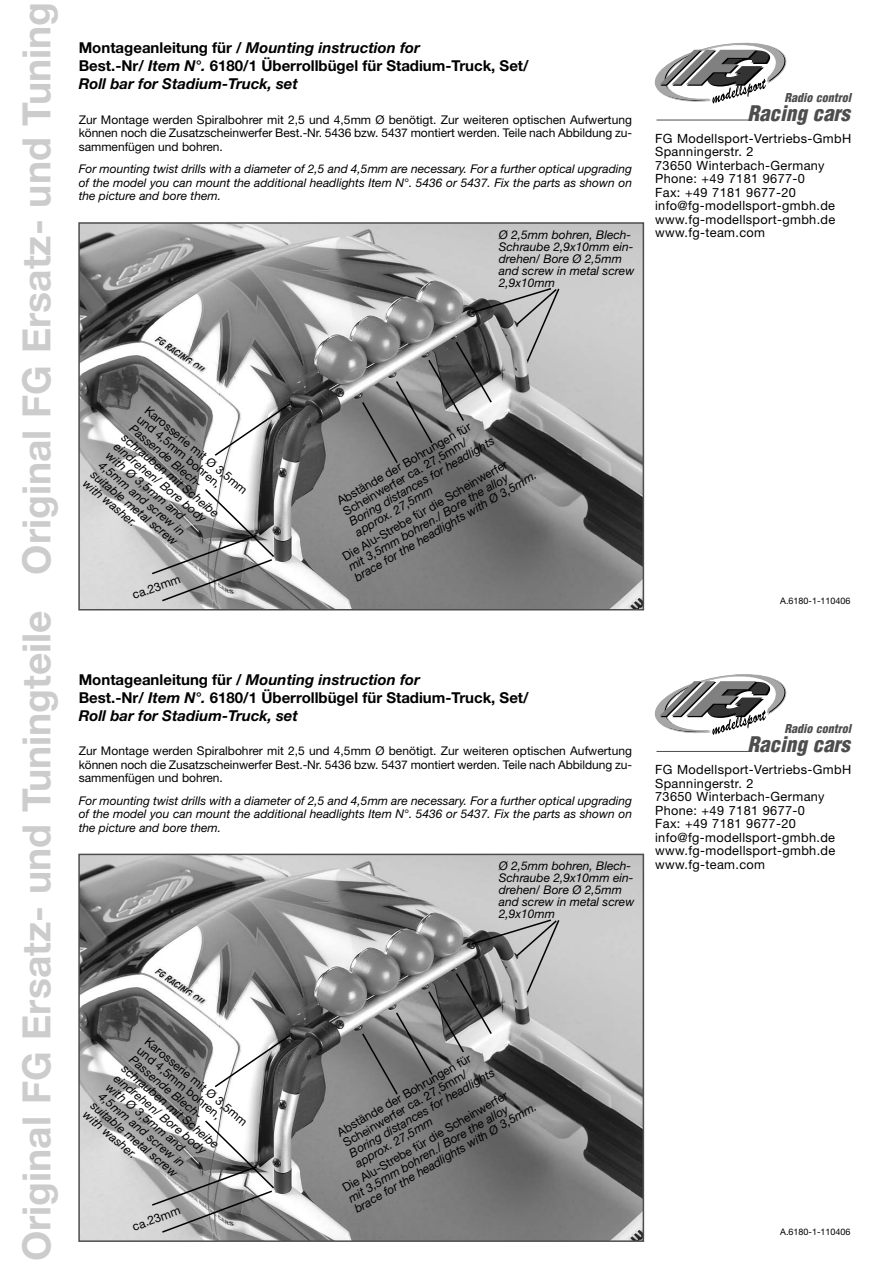
<style>
.page{position:relative;width:893px;height:1263px;background:#fff}
.page>*{position:absolute;margin:0;border:0;box-sizing:border-box;transform-origin:0 0}
.t1{font:700 39px "Helvetica Neue";color:#ccc}
.t2{font:italic 900 condensed 21px "Helvetica";color:#4d4d4d}
.t3{font:700 15px/18px "Helvetica Neue";color:#000}
.t4{font:12.75px/13.5px "Helvetica Neue";letter-spacing:.03em;color:#000}
.t5{font:italic 12px/12px "Helvetica Neue";color:#000}
.t6{font:12px/13.5px "Helvetica Neue";letter-spacing:-.005em;color:#000}
.t7{font:italic 900 condensed 12px "Helvetica";color:#4d4d4d}
.t8{font:9px "Helvetica Neue";color:#000}
.s1{font-style:italic}
</style>
<div class="page">
<svg style="left:654px;top:42px;width:133px;height:62px"></svg>
<div style="left:746px;top:103px;width:114px;height:25px;background:#fff"></div>
<hr style="left:656px;top:120px;width:95px;height:1px;background:#4d4d4d">
<img style="left:81px;top:225px;width:560px;height:382px">
<div style="left:78px;top:222px;width:566px;height:388px;border:2px solid #4d4d4d"></div>
<svg style="left:150px;top:287px;width:408px;height:316px;background:#8e8e8e"></svg>
<svg style="left:525px;top:287px;width:36px;height:76px;background:#b9b9b9"></svg>
<svg style="left:213px;top:402px;width:79px;height:55px"></svg>
<svg style="left:203px;top:487px;width:73px;height:72px"></svg>
<svg style="left:654px;top:674px;width:133px;height:61px"></svg>
<hr style="left:656px;top:751px;width:95px;height:1px;background:#4d4d4d">
<img style="left:81px;top:857px;width:560px;height:382px">
<div style="left:78px;top:854px;width:566px;height:388px;border:2px solid #4d4d4d"></div>
<svg style="left:150px;top:918px;width:408px;height:316px;background:#8e8e8e"></svg>
<svg style="left:525px;top:918px;width:36px;height:77px;background:#b9b9b9"></svg>
<svg style="left:213px;top:1033px;width:79px;height:56px"></svg>
<svg style="left:203px;top:1119px;width:73px;height:71px"></svg>
<h1 class="t1" style="left:23px;top:1261px;width:1261px;rotate:-90deg">Original FG Ersatz- und Tuningteile Original FG Ersatz- und Tuning</h1>
<p class="t3" style="left:79px;top:40px;width:452px">Montageanleitung für / <span class="s1">Mounting instruction for<br></span>Best.-Nr/ <span class="s1">Item N°.</span> 6180/1 Überrollbügel für Stadium-Truck, Set/<br><span class="s1">Roll bar for Stadium-Truck, set</span></p>
<p class="t6" style="left:79px;top:114px;width:555px;text-align:justify">Zur Montage werden Spiralbohrer mit 2,5 und 4,5mm Ø benötigt. Zur weiteren optischen Aufwertung können noch die Zusatzscheinwerfer Best.-Nr. 5436 bzw. 5437 montiert werden. Teile nach Abbildung zu&shy;sammenfügen und bohren.</p>
<p class="t5" style="left:79px;top:163px;width:555px;line-height:13.5px;text-align:justify">For mounting twist drills with a diameter of 2,5 and 4,5mm are necessary. For a further optical upgrading of the model you can mount the additional headlights Item N°. 5436 or 5437. Fix the parts as shown on the picture and bore them.</p>
<p class="t5" style="left:499px;top:229px;width:137px">Ø 2,5mm bohren, Blech-<br>Schraube 2,9x10mm ein&shy;drehen/ Bore Ø 2,5mm and screw in metal screw<br>2,9x10mm</p>
<p class="t6" style="left:150px;top:405px;width:131px;line-height:12px;rotate:40deg">Karosserie mit Ø 3,5mm und 4,5mm bohren,</p>
<p class="t5" style="left:134px;top:423px;width:124px;rotate:40deg">Passende Blech&shy;schrauben mit Scheibe eindrehen/ Bore body with Ø 3,5mm and<br>4,5mm and screw in suitable metal screw with washer.</p>
<p class="t6" style="left:131px;top:590px;width:52px;rotate:-20deg">ca.23mm</p>
<p class="t6" style="left:336px;top:498px;width:154px;line-height:12px;rotate:-30deg">Abstände der Bohrungen für<br>Scheinwerfer ca. 27,5mm/</p>
<p class="t5" style="left:348px;top:518px;width:167px;rotate:-30deg">Boring distances for headlights approx. 27,5mm</p>
<p class="t6" style="left:340px;top:552px;width:190px;rotate:-30deg">Die Alu-Strebe für die Scheinwerfer</p>
<p class="t5" style="left:347px;top:563px;width:210px;rotate:-30deg">mit 3,5mm bohren./ Bore the alloy brace for the headlights with Ø 3,5mm.</p>
<p class="t3" style="left:79px;top:672px;width:452px">Montageanleitung für / <span class="s1">Mounting instruction for<br></span>Best.-Nr/ <span class="s1">Item N°.</span> 6180/1 Überrollbügel für Stadium-Truck, Set/<br><span class="s1">Roll bar for Stadium-Truck, set</span></p>
<p class="t6" style="left:79px;top:745px;width:555px;text-align:justify">Zur Montage werden Spiralbohrer mit 2,5 und 4,5mm Ø benötigt. Zur weiteren optischen Aufwertung können noch die Zusatzscheinwerfer Best.-Nr. 5436 bzw. 5437 montiert werden. Teile nach Abbildung zu&shy;sammenfügen und bohren.</p>
<p class="t5" style="left:79px;top:795px;width:555px;line-height:13.5px;text-align:justify">For mounting twist drills with a diameter of 2,5 and 4,5mm are necessary. For a further optical upgrading of the model you can mount the additional headlights Item N°. 5436 or 5437. Fix the parts as shown on the picture and bore them.</p>
<p class="t5" style="left:499px;top:861px;width:137px">Ø 2,5mm bohren, Blech-<br>Schraube 2,9x10mm ein&shy;drehen/ Bore Ø 2,5mm and screw in metal screw<br>2,9x10mm</p>
<p class="t6" style="left:150px;top:1036px;width:131px;line-height:12px;rotate:40deg">Karosserie mit Ø 3,5mm und 4,5mm bohren,</p>
<p class="t5" style="left:134px;top:1054px;width:124px;rotate:40deg">Passende Blech&shy;schrauben mit Scheibe eindrehen/ Bore body with Ø 3,5mm and<br>4,5mm and screw in suitable metal screw with washer.</p>
<p class="t6" style="left:131px;top:1222px;width:52px;rotate:-20deg">ca.23mm</p>
<p class="t6" style="left:336px;top:1129px;width:154px;line-height:12px;rotate:-30deg">Abstände der Bohrungen für<br>Scheinwerfer ca. 27,5mm/</p>
<p class="t5" style="left:348px;top:1150px;width:167px;rotate:-30deg">Boring distances for headlights approx. 27,5mm</p>
<p class="t6" style="left:340px;top:1184px;width:190px;rotate:-30deg">Die Alu-Strebe für die Scheinwerfer</p>
<p class="t5" style="left:347px;top:1195px;width:210px;rotate:-30deg">mit 3,5mm bohren./ Bore the alloy brace for the headlights with Ø 3,5mm.</p>
<p class="t7" style="left:784px;top:93px;width:71px">Radio control</p>
<p class="t4" style="left:655px;top:133px;width:198px">FG Modellsport-Vertriebs-GmbH<br>Spanningerstr. 2<br>73650 Winterbach-Germany<br>Phone: +49 7181 9677-0<br>Fax: +49 7181 9677-20 info@fg-modellsport-gmbh.de www.fg-modellsport-gmbh.de www.fg-team.com</p>
<h2 class="t2" style="left:747px;top:105px;width:108px">Racing cars</h2>
<p class="t8" style="left:780px;top:597px;width:72px">A.6180-1-110406</p>
<p class="t7" style="left:784px;top:724px;width:71px">Radio control</p>
<p class="t4" style="left:655px;top:764px;width:198px">FG Modellsport-Vertriebs-GmbH<br>Spanningerstr. 2<br>73650 Winterbach-Germany<br>Phone: +49 7181 9677-0<br>Fax: +49 7181 9677-20 info@fg-modellsport-gmbh.de www.fg-modellsport-gmbh.de www.fg-team.com</p>
<h2 class="t2" style="left:747px;top:736px;width:108px">Racing cars</h2>
<p class="t8" style="left:780px;top:1229px;width:72px">A.6180-1-110406</p>
</div>
